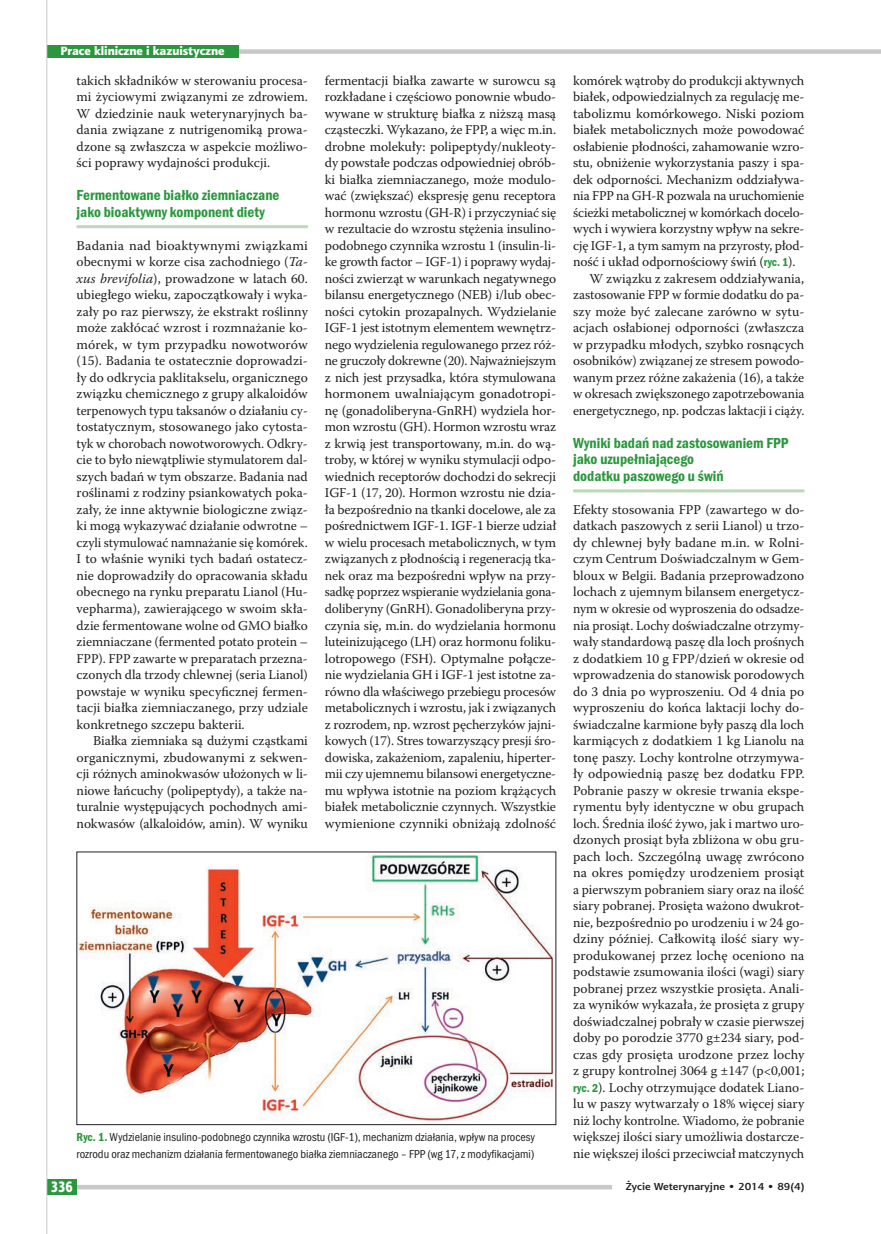
<style>
.page{position:relative;width:881px;height:1234px;background:#fff}
.page>*{position:absolute;margin:0;border:0;box-sizing:border-box;transform-origin:0 0}
.t1{font:15px/16.5px "Franklin Got Itc TOT Dem Con";color:#2a973d}
.t2{font:15px "Aerton Cnd EFN Black";color:#fff}
.t3{font:13.5px/16.5px "Warnock Pro";letter-spacing:-.005em;color:#231f20;text-align:justify}
.t4{font:12px/16.5px "Franklin Got Itc TOT Boo Con";color:#231f20}
.t5{font:12px "Aerton EFN Black";color:#fff}
.t6{font:700 10.2px "Aerton EFN";color:#231f20;scale:1.11 1}
.s1{font-style:italic}
.s2{font-family:"Franklin Got Itc TOT Dem Con";font-size:12px;color:#2a973d}
.s3{font-family:"Franklin Got Itc TOT Dem Con";color:#2a973d}
</style>
<div class="page">
<hr style="left:77px;top:225px;width:231px;height:3px;background:#bdd8b7">
<hr style="left:573px;top:489px;width:231px;height:3px;background:#bdd8b7">
<img style="left:79px;top:855px;width:475px;height:265px">
<div style="left:47px;top:49px;width:833px;height:5px;background:#c7c8ca"></div>
<div style="left:47px;top:45px;width:191px;height:13px;background:#2a973d"></div>
<div style="left:47px;top:1184px;width:565px;height:5px;background:#c7c8ca"></div>
<div style="left:47px;top:1178px;width:30px;height:15px;background:#2a973d"></div>
<hr style="left:46px;top:0;width:1px;height:1233px;background:#c7c8ca">
<p class="t5" style="left:60px;top:43px;width:166px">Prace kliniczne i kazuistyczne</p>
<p class="t3" style="left:77px;top:72px;width:233px">takich składników w sterowaniu procesa&shy;mi życiowymi związanymi ze zdrowiem.<br>W dziedzinie nauk weterynaryjnych ba&shy;dania związane z nutrigenomiką prowa&shy;dzone są zwłaszcza w aspekcie możliwo&shy;ści poprawy wydajności produkcji.</p>
<p class="t1" style="left:77px;top:187px;width:204px">Fermentowane białko ziemniaczane jako bioaktywny komponent diety</p>
<p class="t3" style="left:77px;top:237px;width:233px">Badania nad bioaktywnymi związkami obecnymi w korze cisa zachodniego (<span class="s1">Ta&shy;xus brevifolia</span>), prowadzone w latach 60. ubiegłego wieku, zapoczątkowały i wyka&shy;zały po raz pierwszy, że ekstrakt roślinny może zakłócać wzrost i rozmnażanie ko&shy;mórek, w tym przypadku nowotworów (15). Badania te ostatecznie doprowadzi&shy;ły do odkrycia paklitakselu, organicznego związku chemicznego z grupy alkaloidów terpenowych typu taksanów o działaniu cy&shy;tostatycznym, stosowanego jako cytosta&shy;tyk w chorobach nowotworowych. Odkry&shy;cie to było niewątpliwie stymulatorem dal&shy;szych badań w tym obszarze. Badania nad roślinami z rodziny psiankowatych poka&shy;zały, że inne aktywnie biologiczne związ&shy;ki mogą wykazywać działanie odwrotne – czyli stymulować namnażanie się komórek.<br>I to właśnie wyniki tych badań ostatecz&shy;nie doprowadziły do opracowania składu obecnego na rynku preparatu Lianol (Hu&shy;vepharma), zawierającego w swoim skła&shy;dzie fermentowane wolne od GMO białko ziemniaczane (fermented potato protein – FPP). FPP zawarte w preparatach przezna&shy;czonych dla trzody chlewnej (seria Lianol) powstaje w wyniku specyficznej fermen&shy;tacji białka ziemniaczanego, przy udziale konkretnego szczepu bakterii.</p>
<p class="t3" style="left:77px;top:732px;width:233px;text-indent:16px">Białka ziemniaka są dużymi cząstkami organicznymi, zbudowanymi z sekwen&shy;cji różnych aminokwasów ułożonych w li&shy;niowe łańcuchy (polipeptydy), a także na&shy;turalnie występujących pochodnych ami&shy;nokwasów (alkaloidów, amin). W wyniku</p>
<p class="t3" style="left:325px;top:72px;width:233px">fermentacji białka zawarte w surowcu są rozkładane i częściowo ponownie wbudo&shy;wywane w strukturę białka z niższą masą cząsteczki. Wykazano, że FPP, a więc m.in. drobne molekuły: polipeptydy/nukleoty&shy;dy powstałe podczas odpowiedniej obrób&shy;ki białka ziemniaczanego, może modulo&shy;wać (zwiększać) ekspresję genu receptora hormonu wzrostu (GH-R) i przyczyniać się w rezultacie do wzrostu stężenia insulino&shy;podobnego czynnika wzrostu 1 (insulin-li&shy;ke growth factor – IGF-1) i poprawy wydaj&shy;ności zwierząt w warunkach negatywnego bilansu energetycznego (NEB) i/lub obec&shy;ności cytokin prozapalnych. Wydzielanie IGF-1 jest istotnym elementem wewnętrz&shy;nego wydzielenia regulowanego przez róż&shy;ne gruczoły dokrewne (20). Najważniejszym z nich jest przysadka, która stymulowana hormonem uwalniającym gonadotropi&shy;nę (gonadoliberyna-GnRH) wydziela hor&shy;mon wzrostu (GH). Hormon wzrostu wraz z krwią jest transportowany, m.in. do wą&shy;troby, w której w wyniku stymulacji odpo&shy;wiednich receptorów dochodzi do sekrecji IGF-1 (17, 20). Hormon wzrostu nie dzia&shy;ła bezpośrednio na tkanki docelowe, ale za pośrednictwem IGF-1. IGF-1 bierze udział w wielu procesach metabolicznych, w tym związanych z płodnością i regeneracją tka&shy;nek oraz ma bezpośredni wpływ na przy&shy;sadkę poprzez wspieranie wydzielania gona&shy;doliberyny (GnRH). Gonadoliberyna przy&shy;czynia się, m.in. do wydzielania hormonu luteinizującego (LH) oraz hormonu foliku&shy;lotropowego (FSH). Optymalne połącze&shy;nie wydzielania GH i IGF-1 jest istotne za&shy;równo dla właściwego przebiegu procesów metabolicznych i wzrostu, jak i związanych z rozrodem, np. wzrost pęcherzyków jajni&shy;kowych (17). Stres towarzyszący presji śro&shy;dowiska, zakażeniom, zapaleniu, hiperter&shy;mii czy ujemnemu bilansowi energetyczne&shy;mu wpływa istotnie na poziom krążących białek metabolicznie czynnych. Wszystkie wymienione czynniki obniżają zdolność</p>
<p class="t3" style="left:573px;top:72px;width:233px">komórek wątroby do produkcji aktywnych</p>
<p class="t3" style="left:573px;top:88px;width:233px">białek, odpowiedzialnych za regulację me-</p>
<p class="t3" style="left:573px;top:105px;width:233px">tabolizmu komórkowego. Niski poziom</p>
<p class="t3" style="left:573px;top:121px;width:232px">białek metabolicznych może powodować</p>
<p class="t3" style="left:573px;top:138px;width:233px">osłabienie płodności, zahamowanie wzro-</p>
<p class="t3" style="left:573px;top:154px;width:233px">stu, obniżenie wykorzystania paszy i spa-</p>
<p class="t3" style="left:573px;top:171px;width:233px">dek odporności. Mechanizm oddziaływa-</p>
<p class="t3" style="left:573px;top:187px;width:232px">nia FPP na GH-R pozwala na uruchomienie</p>
<p class="t3" style="left:573px;top:204px;width:233px">ścieżki metabolicznej w komórkach docelo-</p>
<p class="t3" style="left:573px;top:220px;width:233px">wych i wywiera korzystny wpływ na sekre-</p>
<p class="t3" style="left:573px;top:237px;width:233px">cję IGF-1, a tym samym na przyrosty, płod-</p>
<p class="t3" style="left:573px;top:253px;width:224px">ność i układ odpornościowy świń (<span class="s2">ryc. 1</span>).</p>
<p class="t3" style="left:589px;top:270px;width:216px">W związku z zakresem oddziaływania,</p>
<p class="t3" style="left:573px;top:286px;width:233px">zastosowanie FPP w formie dodatku do pa-</p>
<p class="t3" style="left:573px;top:303px;width:233px">szy może być zalecane zarówno w sytu-</p>
<p class="t3" style="left:573px;top:319px;width:232px">acjach osłabionej odporności (zwłaszcza</p>
<p class="t3" style="left:573px;top:336px;width:233px">w przypadku młodych, szybko rosnących</p>
<p class="t3" style="left:573px;top:352px;width:233px">osobników) związanej ze stresem powodo-</p>
<p class="t3" style="left:573px;top:369px;width:232px">wanym przez różne zakażenia (16), a także</p>
<p class="t3" style="left:573px;top:385px;width:233px">w okresach zwiększonego zapotrzebowania</p>
<p class="t3" style="left:573px;top:402px;width:233px">energetycznego, np. podczas laktacji i ciąży.</p>
<p class="t1" style="left:573px;top:434px;width:217px">Wyniki badań nad zastosowaniem FPP jako uzupełniającego<br>dodatku paszowego u świń</p>
<p class="t3" style="left:573px;top:501px;width:233px">Efekty stosowania FPP (zawartego w do&shy;datkach paszowych z serii Lianol) u trzo&shy;dy chlewnej były badane m.in. w Rolni&shy;czym Centrum Doświadczalnym w Gem&shy;bloux w Belgii. Badania przeprowadzono lochach z ujemnym bilansem energetycz&shy;nym w okresie od wyproszenia do odsadze&shy;nia prosiąt. Lochy doświadczalne otrzymy&shy;wały standardową paszę dla loch prośnych z dodatkiem 10 g FPP/dzień w okresie od wprowadzenia do stanowisk porodowych do 3 dnia po wyproszeniu. Od 4 dnia po wyproszeniu do końca laktacji lochy do&shy;świadczalne karmione były paszą dla loch karmiących z dodatkiem 1 kg Lianolu na tonę paszy. Lochy kontrolne otrzymywa&shy;ły odpowiednią paszę bez dodatku FPP.<br>Pobranie paszy w okresie trwania ekspe&shy;rymentu były identyczne w obu grupach loch. Średnia ilość żywo, jak i martwo uro&shy;dzonych prosiąt była zbliżona w obu gru&shy;pach loch. Szczególną uwagę zwrócono na okres pomiędzy urodzeniem prosiąt a pierwszym pobraniem siary oraz na ilość siary pobranej. Prosięta ważono dwukrot&shy;nie, bezpośrednio po urodzeniu i w 24 go&shy;dziny później. Całkowitą ilość siary wy&shy;produkowanej przez lochę oceniono na podstawie zsumowania ilości (wagi) siary pobranej przez wszystkie prosięta. Anali&shy;za wyników wykazała, że prosięta z grupy doświadczalnej pobrały w czasie pierwszej doby po porodzie 3770 g±234 siary, pod&shy;czas gdy prosięta urodzone przez lochy z grupy kontrolnej 3064 g ±147 (p&lt;0,001; <span class="s2">ryc. 2</span>). Lochy otrzymujące dodatek Liano&shy;lu w paszy wytwarzały o 18% więcej siary niż lochy kontrolne. Wiadomo, że pobranie większej ilości siary umożliwia dostarcze&shy;nie większej ilości przeciwciał matczynych</p>
<p class="t4" style="left:77px;top:1128px;width:459px"><span class="s3">Ryc. 1.</span> Wydzielanie insulino-podobnego czynnika wzrostu (IGF-1), mechanizm działania, wpływ na procesy rozrodu oraz mechanizm działania fermentowanego białka ziemniaczanego – FPP (wg 17, z modyfikacjami)</p>
<p class="t2" style="left:51px;top:1177px;width:23px">336</p>
<p class="t6" style="left:625px;top:1180px;width:162px">Życie Weterynaryjne • 2014 • 89(4)</p>
</div>
